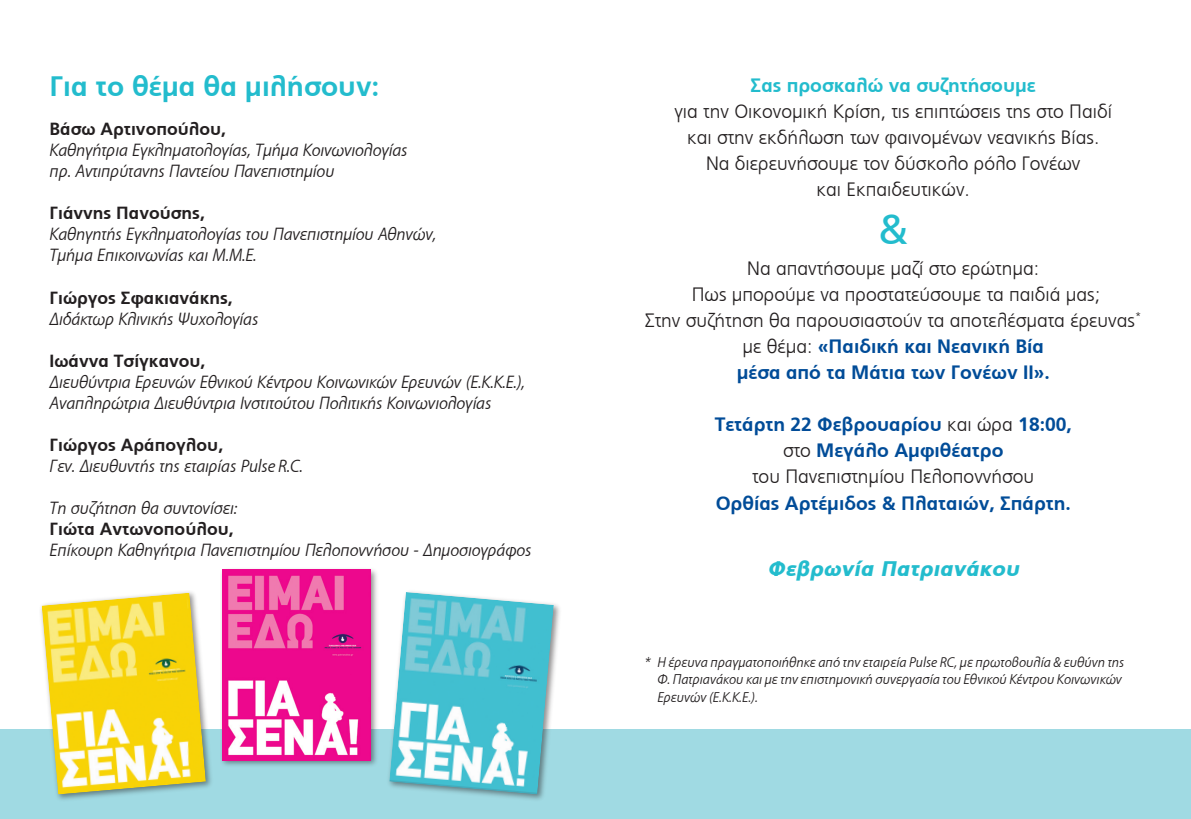
<style>
.page{position:relative;width:1191px;height:819px;background:#fff}
.page>*{position:absolute;margin:0;border:0;box-sizing:border-box;transform-origin:0 0}
.t1{font:42px "PF Catalog";color:#23bccd}
.t2{font:700 28px "PF Catalog";color:#23bccd}
.t3{font:italic 900 21px "PF Catalog";color:#23bccd}
.t4{font:300 19.25px/26.1px "PF Catalog";color:#231f20;text-align:center}
.t5{font:700 19.25px/26.1px "PF Catalog";color:#014c98;text-align:center}
.t6{font:italic 300 17.5px/21px "PF Catalog";letter-spacing:-.01em;color:#231f20}
.t7{font:700 17.5px "PF Catalog";color:#231f20}
.t8{font:italic 300 14px/17.5px "PF Catalog";color:#231f20}
.s1{font-weight:700;font-style:normal}
.s2{font-weight:700;color:#23bccd}
.s3{font-weight:700;color:#014c98}
.s4{font-weight:300;color:#231f20}
</style>
<div class="page">
<div style="left:0;top:729px;width:1191px;height:90px;background:#a0dae3"></div>
<div style="left:39px;top:590px;width:176px;height:211px;background:#231f20;opacity:.5"></div>
<img style="left:42px;top:592px;width:164px;height:202px">
<div style="left:220px;top:567px;width:159px;height:201px;background:#231f20;opacity:.5"></div>
<img style="left:223px;top:570px;width:148px;height:190px">
<div style="left:386px;top:589px;width:176px;height:213px;background:#231f20;opacity:.5"></div>
<img style="left:389px;top:592px;width:165px;height:202px">
<p class="t2" style="left:50px;top:70px;width:331px">Για το θέμα θα μιλήσουν:</p>
<p class="t7" style="left:50px;top:119px;width:178px">Βάσω Αρτινοπούλου,</p>
<p class="t6" style="left:50px;top:140px;width:359px">Καθηγήτρια Εγκληματολογίας, Τμήμα Κοινωνιολογίας</p>
<p class="t6" style="left:50px;top:161px;width:286px">πρ. Αντιπρύτανης Παντείου Πανεπιστημίου</p>
<p class="t7" style="left:50px;top:203px;width:157px">Γιάννης Πανούσης,</p>
<p class="t6" style="left:50px;top:224px;width:388px">Καθηγητής Εγκληματολογίας του Πανεπιστημίου Αθηνών,</p>
<p class="t6" style="left:50px;top:246px;width:209px">Τμήμα Επικοινωνίας και Μ.Μ.Ε.</p>
<p class="t7" style="left:50px;top:287px;width:185px">Γιώργος Σφακιανάκης,</p>
<p class="t6" style="left:50px;top:309px;width:210px">Διδάκτωρ Κλινικής Ψυχολογίας</p>
<p class="t7" style="left:50px;top:350px;width:157px">Ιωάννα Τσίγκανου,</p>
<p class="t6" style="left:50px;top:372px;width:477px">Διευθύντρια Ερευνών Εθνικού Κέντρου Κοινωνικών Ερευνών (Ε.Κ.Κ.Ε.),<br>Αναπληρώτρια Διευθύντρια Ινστιτούτου Πολιτικής Κοινωνιολογίας</p>
<p class="t7" style="left:50px;top:434px;width:175px">Γιώργος Αράπογλου,</p>
<p class="t6" style="left:50px;top:456px;width:255px">Γεν. Διευθυντής της εταιρίας Pulse R.C.</p>
<p class="t6" style="left:50px;top:498px;width:189px">Τη συζήτηση θα συντονίσει:</p>
<p class="t6" style="left:50px;top:519px;width:483px"><span class="s1">Γιώτα Αντωνοπούλου,<br></span>Επίκουρη Καθηγήτρια Πανεπιστημίου Πελοποννήσου - Δημοσιογράφος</p>
<p class="t4" style="left:674px;top:72px;width:439px"><span class="s2">Σας προσκαλώ να συζητήσουμε<br></span>για την Οικονομική Κρίση, τις επιπτώσεις της στο Παιδί και στην εκδήλωση των φαινομένων νεανικής Βίας.</p>
<p class="t4" style="left:706px;top:151px;width:376px">Να διερευνήσουμε τον δύσκολο ρόλο Γονέων και Εκπαιδευτικών.</p>
<p class="t1" style="left:878px;top:205px;width:31px">&amp;</p>
<p class="t4" style="left:747px;top:255px;width:293px">Να απαντήσουμε μαζί στο ερώτημα:</p>
<p class="t4" style="left:691px;top:281px;width:410px">Πως μπορούμε να προστατεύσουμε τα παιδιά μας;</p>
<p class="t4" style="left:645px;top:307px;width:497px">Στην συζήτηση θα παρουσιαστούν τα αποτελέσματα έρευνας<sup>* </sup>με θέμα: <span class="s3">«Παιδική και Νεανική Βία<br>μέσα από τα Μάτια των Γονέων ΙΙ».</span></p>
<p class="t5" style="left:714px;top:411px;width:359px">Τετάρτη 22 Φεβρουαρίου <span class="s4">και ώρα</span> 18:00,</p>
<p class="t5" style="left:715px;top:437px;width:357px"><span class="s4">στο</span> Μεγάλο Αμφιθέατρο<br><span class="s4">του Πανεπιστημίου Πελοποννήσου<br></span>Ορθίας Αρτέμιδος &amp; Πλαταιών, Σπάρτη.</p>
<p class="t3" style="left:767px;top:556px;width:258px">Φεβρωνία Πατριανάκου</p>
<p class="t8" style="left:657px;top:654px;width:468px;text-indent:-12px">* Η έρευνα πραγματοποιήθηκε από την εταιρεία Pulse RC, με πρωτοβουλία &amp; ευθύνη της<br>Φ. Πατριανάκου και με την επιστημονική συνεργασία του Εθνικού Κέντρου Κοινωνικών<br>Ερευνών (Ε.Κ.Κ.Ε.).</p>
</div>
